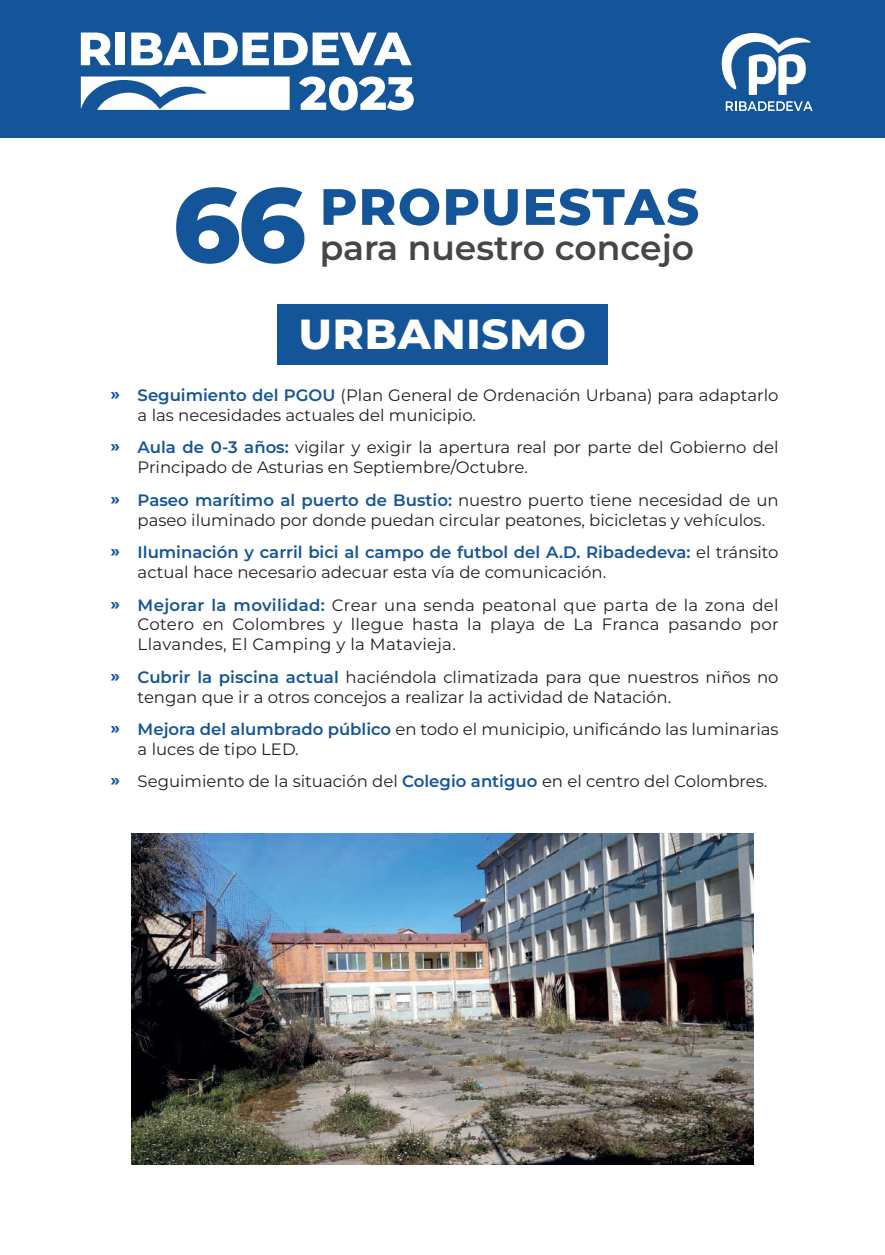
<style>
.page{position:relative;width:885px;height:1255px;background:#fff}
.page>*{position:absolute;margin:0;border:0;box-sizing:border-box;transform-origin:0 0}
.t1{font:800 51px "Montserrat";letter-spacing:.03em;color:#145599}
.t2{font:800 42px "Montserrat";letter-spacing:.02em;color:#fff}
.t3{font:600 34.5px "Montserrat";color:#454647}
.t4{font:16.5px/19.8px "Montserrat";color:#231f20}
.s1{font-weight:700;color:#145599}
.s2{font-weight:600;color:#145599}
</style>
<div class="page">
<div style="left:0;top:0;width:884px;height:137px;background:#145599"></div>
<div style="left:277px;top:304px;width:330px;height:60px;background:#145599"></div>
<svg style="left:81px;top:33px;width:30px;height:32px"></svg>
<div style="left:115px;top:33px;width:10px;height:32px;background:#fff"></div>
<svg style="left:131px;top:33px;width:280px;height:32px"></svg>
<svg style="left:299px;top:76px;width:115px;height:34px"></svg>
<svg style="left:81px;top:76px;width:208px;height:34px"></svg>
<img style="left:131px;top:833px;width:622px;height:331px">
<svg style="left:725px;top:101px;width:87px;height:10px"></svg>
<svg style="left:721px;top:33px;width:89px;height:62px"></svg>
<svg style="left:176px;top:187px;width:128px;height:77px"></svg>
<h1 class="t1" style="left:320px;top:173px;width:380px">PROPUESTAS</h1>
<h3 class="t3" style="left:320px;top:225px;width:376px">para nuestro concejo</h3>
<h2 class="t2" style="left:299px;top:306px;width:288px">URBANISMO</h2>
<p class="t4" style="left:138px;top:385px;width:642px;text-indent:-27px"><span class="s1">ّ</span> <span class="s2">Seguimiento del PGOU</span> (Plan General de Ordenación Urbana) para adaptarlo a las necesidades actuales del municipio.</p>
<p class="t4" style="left:138px;top:437px;width:642px;text-indent:-27px"><span class="s1">ّ</span> <span class="s2">Aula de 0-3 años:</span> vigilar y exigir la apertura real por parte del Gobierno del<br>Principado de Asturias en Septiembre/Octubre.</p>
<p class="t4" style="left:138px;top:489px;width:642px;text-indent:-27px"><span class="s1">ّ</span> <span class="s2">Paseo marítimo al puerto de Bustio:</span> nuestro puerto tiene necesidad de un paseo iluminado por donde puedan circular peatones, bicicletas y vehículos.</p>
<p class="t4" style="left:138px;top:542px;width:642px;text-indent:-27px"><span class="s1">ّ</span> <span class="s2">Iluminación y carril bici al campo de futbol del A.D. Ribadedeva:</span> el tránsito actual hace necesario adecuar esta vía de comunicación.</p>
<p class="t4" style="left:138px;top:594px;width:642px;text-align:justify;text-indent:-27px"><span class="s1">ّ</span> <span class="s2">Mejorar la movilidad:</span> Crear una senda peatonal que parta de la zona del Cotero en Colombres y llegue hasta la playa de La Franca pasando por Llavandes, El Camping y la Matavieja.</p>
<p class="t4" style="left:138px;top:666px;width:642px;text-indent:-27px"><span class="s1">ّ</span> <span class="s2">Cubrir la piscina actual</span> haciéndola climatizada para que nuestros niños no tengan que ir a otros concejos a realizar la actividad de Natación.</p>
<p class="t4" style="left:138px;top:719px;width:642px;text-indent:-27px"><span class="s1">ّ</span> <span class="s2">Mejora del alumbrado público</span> en todo el municipio, unificándo las luminarias a luces de tipo LED.</p>
<p class="t4" style="left:111px;top:771px;width:658px"><span class="s1">ّ</span> Seguimiento de la situación del <span class="s2">Colegio antiguo</span> en el centro del Colombres.</p>
</div>
